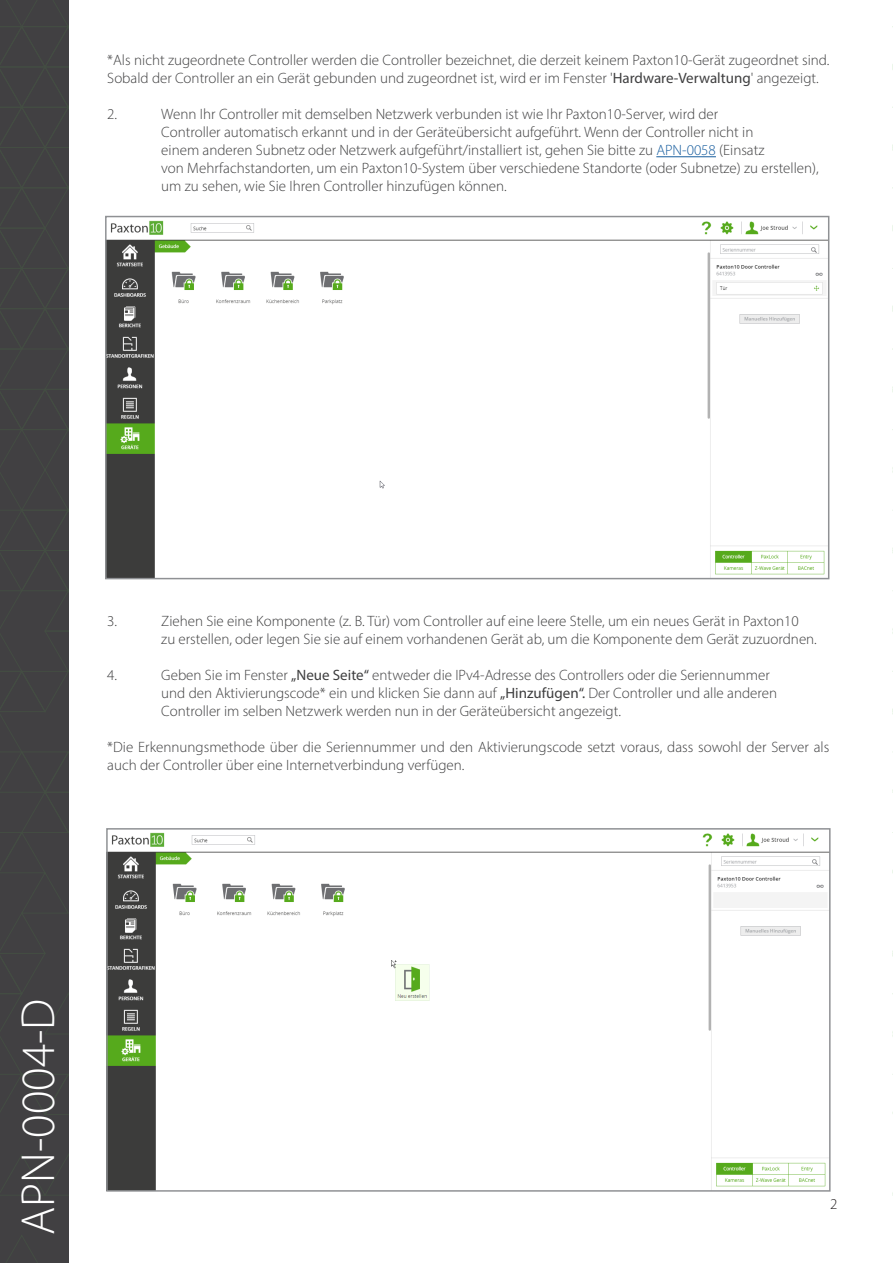
<style>
.page{position:relative;width:893px;height:1263px;background:#fff}
.page>*{position:absolute;margin:0;border:0;box-sizing:border-box;transform-origin:0 0}
.t1{font:300 48px "Myriad Pro";color:#fff}
.t2{font:300 15px/18px "Myriad Pro";color:#3e3e3f}
.t3{font:300 15px "Myriad Pro";color:#231f20}
.s1{font-weight:400}
.s2{color:#175d9e}
</style>
<div class="page">
<div style="left:0;top:0;width:69px;height:1263px;background:#414042"></div>
<svg style="left:7px;top:1235px;width:31px;height:28px"></svg>
<svg style="left:0;top:0;width:68px;height:1196px"></svg>
<hr style="left:892px;top:0;width:1px;height:1263px;background:#414042">
<svg style="left:892px;top:1234px;width:1px;height:29px"></svg>
<svg style="left:892px;top:1154px;width:1px;height:42px"></svg>
<svg style="left:892px;top:0;width:1px;height:793px"></svg>
<svg style="left:892px;top:832px;width:1px;height:42px"></svg>
<svg style="left:892px;top:912px;width:1px;height:203px"></svg>
<img style="left:108px;top:220px;width:718px;height:356px">
<div style="left:105px;top:216px;width:724px;height:363px;border:2px solid #8f9194"></div>
<img style="left:109px;top:832px;width:719px;height:357px">
<div style="left:106px;top:828px;width:725px;height:364px;border:2px solid #8f9194"></div>
<hr style="left:656px;top:156px;width:60px;height:1px;background:#175d9e">
<p class="t2" style="left:107px;top:51px;width:724px">*Als nicht zugeordnete Controller werden die Controller bezeichnet, die derzeit keinem Paxton10-Gerät zugeordnet sind.<br>Sobald der Controller an ein Gerät gebunden und zugeordnet ist, wird er im Fenster '<span class="s1">Hardware-Verwaltung</span>' angezeigt.</p>
<p class="t2" style="left:107px;top:105px;width:11px">2.</p>
<p class="t2" style="left:161px;top:105px;width:659px">Wenn Ihr Controller mit demselben Netzwerk verbunden ist wie Ihr Paxton10-Server, wird der<br>Controller automatisch erkannt und in der Geräteübersicht aufgeführt. Wenn der Controller nicht in<br>einem anderen Subnetz oder Netzwerk aufgeführt/installiert ist, gehen Sie bitte zu <span class="s2">APN-0058</span> (Einsatz<br>von Mehrfachstandorten, um ein Paxton10-System über verschiedene Standorte (oder Subnetze) zu erstellen), um zu sehen, wie Sie Ihren Controller hinzufügen können.</p>
<p class="t2" style="left:107px;top:611px;width:11px">3.</p>
<p class="t2" style="left:161px;top:611px;width:657px">Ziehen Sie eine Komponente (z. B. Tür) vom Controller auf eine leere Stelle, um ein neues Gerät in Paxton10<br>zu erstellen, oder legen Sie sie auf einem vorhandenen Gerät ab, um die Komponente dem Gerät zuzuordnen.</p>
<p class="t2" style="left:107px;top:665px;width:11px">4.</p>
<p class="t2" style="left:161px;top:665px;width:617px">Geben Sie im Fenster <span class="s1">„Neue Seite“</span> entweder die IPv4-Adresse des Controllers oder die Seriennummer und den Aktivierungscode* ein und klicken Sie dann auf <span class="s1">„Hinzufügen“.</span> Der Controller und alle anderen<br>Controller im selben Netzwerk werden nun in der Geräteübersicht angezeigt.</p>
<p class="t2" style="left:107px;top:737px;width:724px">*Die Erkennungsmethode über die Seriennummer und den Aktivierungscode setzt voraus, dass sowohl der Server als auch der Controller über eine Internetverbindung verfügen.</p>
<h1 class="t1" style="left:9px;top:1235px;width:238px;rotate:-90deg">APN-0004-D</h1>
<p class="t3" style="left:830px;top:1195px;width:9px">2</p>
</div>
